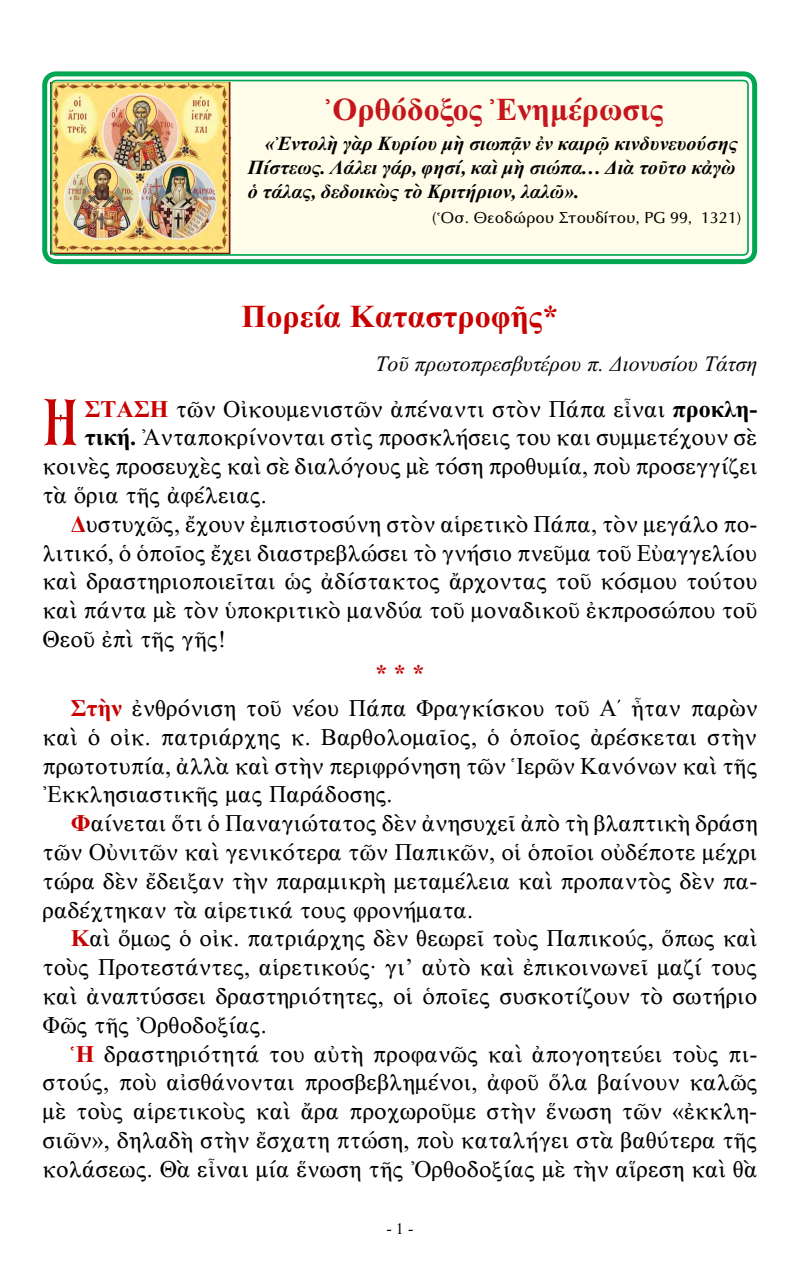
<style>
.page{position:relative;width:800px;height:1270px;background:#fff}
.page>*{position:absolute;margin:0;border:0;box-sizing:border-box;transform-origin:0 0}
.t1{font:65px "BYZIMAK";color:#c80000}
.t2{font:32px "CTOS New Times Bold Test 1";color:#c4161c}
.t3{font:32px "CTOS New Times Bold Test 1";color:#c80000}
.t4{font:24px/28.8px "CTOS New Times Roman Test 1";color:#000;text-align:justify}
.t5{font:24px "CTOS New Times Bold Test 1";color:#c80000}
.t6{font:22px "CTOS New Times Italic Test 1";color:#000}
.t7{font:20px/24px "CTOS New Times Bold Italic Test 1";color:#000;text-align:justify}
.t8{font:16px "CTOS Optima Roman Test 2";color:#000}
.t9{font:16px "CTOS New Times Roman Test 1";color:#000}
.s1{font-family:"CTOS New Times Bold Test 1";color:#c80000}
.s2{font-family:"CTOS New Times Bold Test 1"}
</style>
<div class="page">
<div style="left:50px;top:82px;width:698px;height:174px;background:#fffde9"></div>
<img style="left:50px;top:82px;width:180px;height:172px">
<div style="left:42px;top:71px;width:715px;height:193px;border:5px solid #00a651;border-radius:12px"></div>
<div style="left:51px;top:80px;width:697px;height:176px;border:2px solid #00a651;border-radius:5px"></div>
<h2 class="t2" style="left:326px;top:92px;width:339px">Ὀρθόδοξος Ἐνημέρωσις</h2>
<p class="t7" style="left:248px;top:131px;width:491px;text-indent:17px">«Ἐντολὴ γὰρ Κυρίου μὴ σιωπᾷν ἐν καιρῷ κινδυνευούσης Πίστεως. Λάλει γάρ, φησί, καὶ μὴ σιώπα... Διὰ τοῦτο κἀγὼ ὁ τάλας, δεδοικὼς τὸ Κριτήριον, λαλῶ».</p>
<p class="t8" style="left:432px;top:208px;width:310px">(Ὁσ. Θεοδώρου Στουδίτου, PG 99, 1321)</p>
<h2 class="t3" style="left:241px;top:299px;width:318px">Πορεία Καταστροφῆς*</h2>
<p class="t6" style="left:375px;top:352px;width:383px">Τοῦ πρωτοπρεσβυτέρου π. Διονυσίου Τάτση</p>
<h1 class="t1" style="left:42px;top:384px;width:37px">Η</h1>
<p class="t4" style="left:85px;top:394px;width:674px"><span class="s1">ΣΤΑΣΗ</span> τῶν Οἰκουμενιστῶν ἀπέναντι στὸν Πάπα εἶναι <span class="s2">προκλη-</span></p>
<p class="t4" style="left:85px;top:423px;width:673px"><span class="s2">τική.</span> Ἀνταποκρίνονται στὶς προσκλήσεις του και συμμετέχουν σὲ</p>
<p class="t4" style="left:43px;top:452px;width:716px">κοινὲς προσευχὲς καὶ σὲ διαλόγους μὲ τόση προθυμία, ποὺ προσεγγίζει</p>
<p class="t4" style="left:43px;top:481px;width:226px">τὰ ὅρια τῆς ἀφέλειας.</p>
<p class="t4" style="left:71px;top:509px;width:688px"><span class="s1">Δ</span>υστυχῶς, ἔχουν ἐμπιστοσύνη στὸν αἱρετικὸ Πάπα, τὸν μεγάλο πο-</p>
<p class="t4" style="left:43px;top:538px;width:716px">λιτικό, ὁ ὁποῖος ἔχει διαστρεβλώσει τὸ γνήσιο πνεῦμα τοῦ Εὐαγγελίου</p>
<p class="t4" style="left:43px;top:567px;width:716px">καὶ δραστηριοποιεῖται ὡς ἀδίστακτος ἄρχοντας τοῦ κόσμου τούτου</p>
<p class="t4" style="left:43px;top:596px;width:716px">καὶ πάντα μὲ τὸν ὑποκριτικὸ μανδύα τοῦ μοναδικοῦ ἐκπροσώπου τοῦ</p>
<p class="t4" style="left:43px;top:625px;width:185px">Θεοῦ ἐπὶ τῆς γῆς!</p>
<p class="t5" style="left:375px;top:660px;width:51px">* * *</p>
<p class="t4" style="left:43px;top:694px;width:716px;text-indent:28px"><span class="s1">Στὴν</span> ἐνθρόνιση τοῦ νέου Πάπα Φραγκίσκου τοῦ Α΄ ἦταν παρὼν καὶ ὁ οἰκ. πατριάρχης κ. Βαρθολομαῖος, ὁ ὁποῖος ἀρέσκεται στὴν πρωτοτυπία, ἀλλὰ καὶ στὴν περιφρόνηση τῶν Ἱερῶν Κανόνων καὶ τῆς Ἐκκλησιαστικῆς μας Παράδοσης.</p>
<p class="t4" style="left:43px;top:809px;width:716px;text-indent:28px"><span class="s1">Φ</span>αίνεται ὅτι ὁ Παναγιώτατος δὲν ἀνησυχεῖ ἀπὸ τὴ βλαπτικὴ δράση τῶν Οὐνιτῶν καὶ γενικότερα τῶν Παπικῶν, οἱ ὁποῖοι οὐδέποτε μέχρι τώρα δὲν ἔδειξαν τὴν παραμικρὴ μεταμέλεια καὶ προπαντὸς δὲν πα&shy;ραδέχτηκαν τὰ αἱρετικά τους φρονήματα.</p>
<p class="t4" style="left:43px;top:924px;width:716px;text-indent:28px"><span class="s1">Κ</span>αὶ ὅμως ὁ οἰκ. πατριάρχης δὲν θεωρεῖ τοὺς Παπικούς, ὅπως καὶ τοὺς Προτεστάντες, αἱρετικούς· γι’ αὐτὸ καὶ ἐπικοινωνεῖ μαζί τους καὶ ἀναπτύσσει δραστηριότητες, οἱ ὁποῖες συσκοτίζουν τὸ σωτήριο Φῶς τῆς Ὀρθοδοξίας.</p>
<p class="t4" style="left:43px;top:1039px;width:716px;text-indent:28px"><span class="s1">Ἡ</span> δραστηριότητά του αὐτὴ προφανῶς καὶ ἀπογοητεύει τοὺς πι&shy;στούς, ποὺ αἰσθάνονται προσβεβλημένοι, ἀφοῦ ὅλα βαίνουν καλῶς μὲ τοὺς αἱρετικοὺς καὶ ἄρα προχωροῦμε στὴν ἕνωση τῶν «ἐκκλη&shy;σιῶν», δηλαδὴ στὴν ἔσχατη πτώση, ποὺ καταλήγει στὰ βαθύτερα τῆς κολάσεως. Θὰ εἶναι μία ἕνωση τῆς Ὀρθοδοξίας μὲ τὴν αἵρεση καὶ θὰ</p>
<p class="t9" style="left:386px;top:1220px;width:28px">- 1 -</p>
</div>
